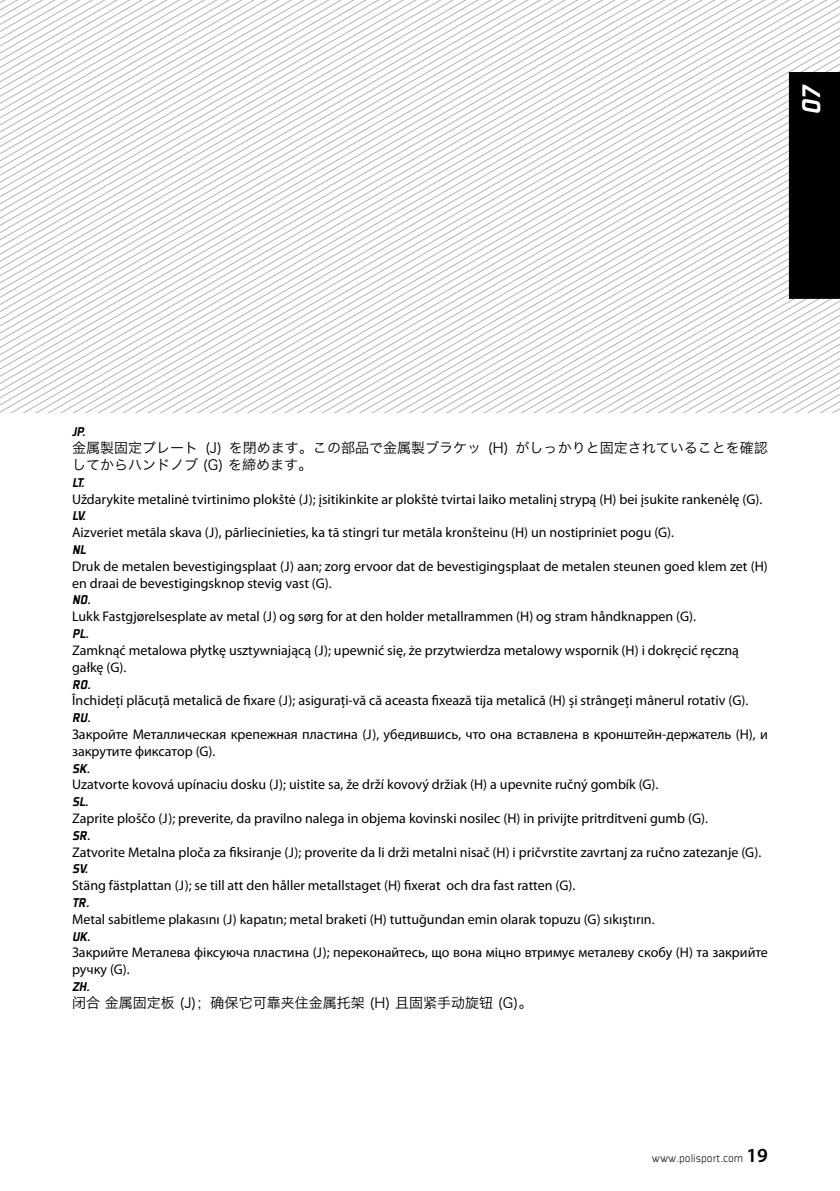
<style>
.page{position:relative;width:840px;height:1191px;background:#fff}
.page>*{position:absolute;margin:0;border:0;box-sizing:border-box;transform-origin:0 0}
.t1{font:28px "Plexes Black Italic Pro";color:#fff}
.t2{font:14px/16.8px "Myriad Pro";color:#000}
.t3{font:14px/16.8px "Hiragino Sans GB W3";color:#000}
.t4{font:14px "Plexes Black Italic Pro";color:#000}
.t5{font:12px "Plexes Light Pro";color:#000}
.s1{font-family:"Myriad Pro";font-weight:600;font-size:20px}
</style>
<div class="page">
<svg style="left:0;top:0;width:839px;height:412px"></svg>
<div style="left:788px;top:72px;width:51px;height:227px;background:#000"></div>
<h1 class="t1" style="left:792px;top:115px;width:32px;rotate:-90deg">07</h1>
<p class="t4" style="left:72px;top:423px;width:15px">JP.</p>
<p class="t3" style="left:72px;top:439px;width:697px">金属製固定プレート (J) を閉めます。この部品で金属製ブラケッ (H) がしっかりと固定されていることを確認してからハンドノブ (G) を締めます。</p>
<p class="t4" style="left:72px;top:473px;width:14px">LT.</p>
<p class="t2" style="left:72px;top:490px;width:691px">Uždarykite metalinė tvirtinimo plokštė (J); įsitikinkite ar plokštė tvirtai laiko metalinį strypą (H) bei įsukite rankenėlę (G).</p>
<p class="t4" style="left:72px;top:507px;width:15px">LV.</p>
<p class="t2" style="left:72px;top:524px;width:603px">Aizveriet metāla skava (J), pārliecinieties, ka tā stingri tur metāla kronšteinu (H) un nostipriniet pogu (G).</p>
<p class="t4" style="left:72px;top:540px;width:15px">NL</p>
<p class="t2" style="left:72px;top:557px;width:697px">Druk de metalen bevestigingsplaat (J) aan; zorg ervoor dat de bevestigingsplaat de metalen steunen goed klem zet (H) en draai de bevestigingsknop stevig vast (G).</p>
<p class="t4" style="left:72px;top:591px;width:20px">NO.</p>
<p class="t2" style="left:72px;top:608px;width:625px">Lukk Fastgjørelsesplate av metal (J) og sørg for at den holder metallrammen (H) og stram håndknappen (G).</p>
<p class="t4" style="left:72px;top:624px;width:18px">PL.</p>
<p class="t2" style="left:72px;top:641px;width:668px">Zamknąć metalowa płytkę usztywniającą (J); upewnić się, że przytwierdza metalowy wspornik (H) i dokręcić ręczną gałkę (G).</p>
<p class="t4" style="left:72px;top:675px;width:20px">RO.</p>
<p class="t2" style="left:72px;top:692px;width:677px">Închideți plăcuţă metalică de fixare (J); asigurați-vă că aceasta fixează tija metalică (H) și strângeți mânerul rotativ (G).</p>
<p class="t4" style="left:72px;top:708px;width:20px">RU.</p>
<p class="t2" style="left:72px;top:725px;width:697px">Закройте Металлическая крепежная пластина (J), убедившись, что она вставлена в кронштейн-держатель (H), и закрутите фиксатор (G).</p>
<p class="t4" style="left:72px;top:759px;width:19px">SK.</p>
<p class="t2" style="left:72px;top:776px;width:587px">Uzatvorte kovová upínaciu dosku (J); uistite sa, že drží kovový držiak (H) a upevnite ručný gombík (G).</p>
<p class="t4" style="left:72px;top:792px;width:18px">SL.</p>
<p class="t2" style="left:72px;top:809px;width:637px">Zaprite ploščo (J); preverite, da pravilno nalega in objema kovinski nosilec (H) in privijte pritrditveni gumb (G).</p>
<p class="t4" style="left:72px;top:826px;width:20px">SR.</p>
<p class="t2" style="left:72px;top:843px;width:690px">Zatvorite Metalna ploča za fiksiranje (J); proverite da li drži metalni nisač (H) i pričvrstite zavrtanj za ručno zatezanje (G).</p>
<p class="t4" style="left:72px;top:859px;width:17px">SV.</p>
<p class="t2" style="left:72px;top:877px;width:504px">Stäng fästplattan (J); se till att den håller metallstaget (H) fixerat och dra fast ratten (G).</p>
<p class="t4" style="left:72px;top:893px;width:19px">TR.</p>
<p class="t2" style="left:72px;top:910px;width:583px">Metal sabitleme plakasını (J) kapatın; metal braketi (H) tuttuğundan emin olarak topuzu (G) sıkıştırın.</p>
<p class="t4" style="left:72px;top:927px;width:20px">UK.</p>
<p class="t2" style="left:72px;top:944px;width:697px">Закрийте Металева фіксуюча пластина (J); переконайтесь, що вона міцно втримує металеву скобу (H) та закрийте ручку (G).</p>
<p class="t4" style="left:72px;top:977px;width:19px">ZH.</p>
<p class="t3" style="left:72px;top:994px;width:461px">闭合 金属固定板 (J)；确保它可靠夹住金属托架 (H) 且固紧手动旋钮 (G)。</p>
<p class="t5" style="left:651px;top:1150px;width:117px">www.polisport.com <span class="s1">19</span></p>
</div>
